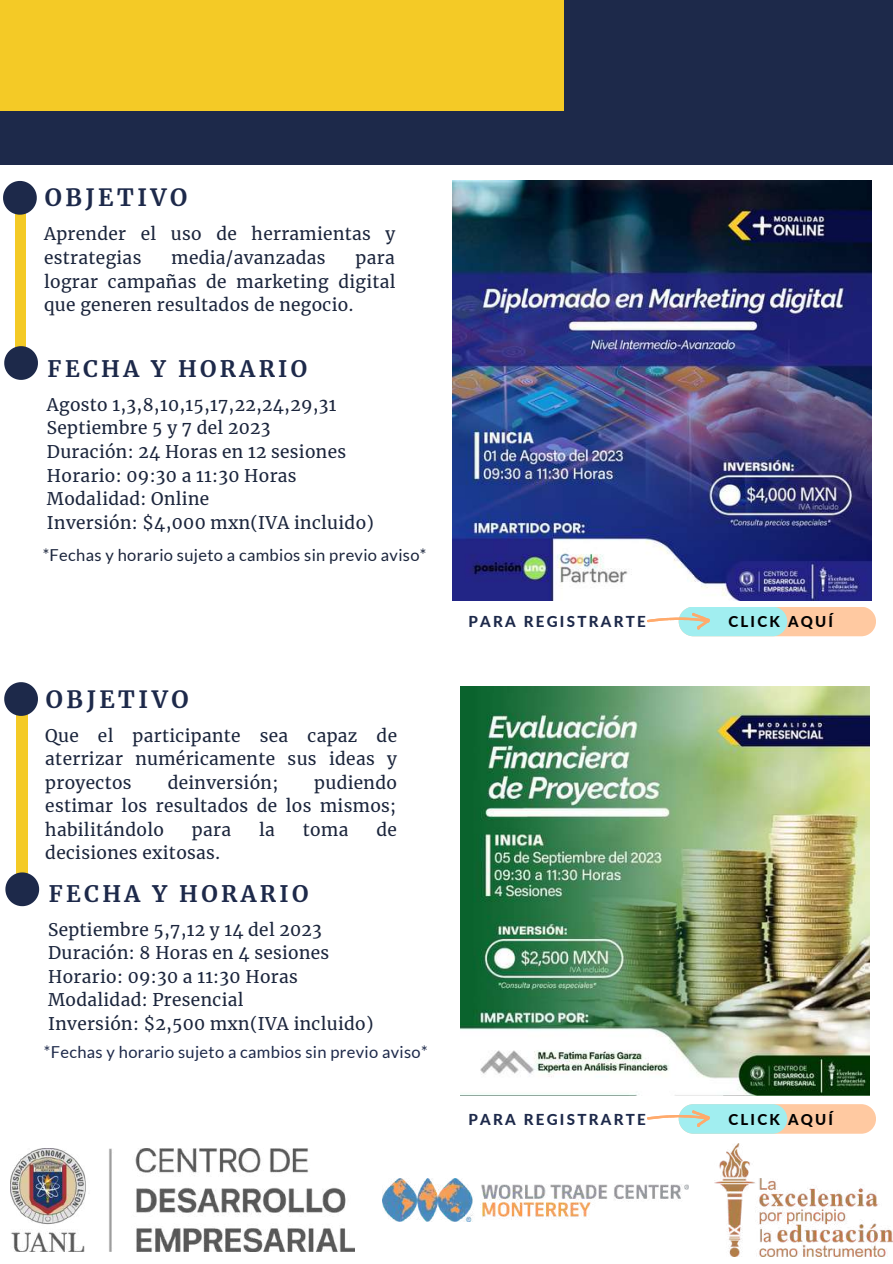
<style>
.page{position:relative;width:893px;height:1264px;background:#fff}
.page>*{position:absolute;margin:0;border:0;box-sizing:border-box;transform-origin:0 0}
.t1{font:700 23.55px "Merriweather";letter-spacing:.15em;color:#1d294a}
.t2{font:700 22.5px "Merriweather";letter-spacing:.15em;color:#1d294a}
.t3{font:17.25px/23.5px "Merriweather";letter-spacing:.02em;color:#1b253c}
.t4{font:16.5px "Lato";letter-spacing:.02em;color:#1b253c}
.t5{font:16.5px "Lato";letter-spacing:.02em;color:#1d294a}
.t6{font:800 15.15px "Lato";letter-spacing:.15em;color:#1d294a}
.t7{font:800 15px "Lato";letter-spacing:.15em;color:#000}
</style>
<div class="page">
<div style="left:0;top:0;width:892px;height:164px;background:#1d294a"></div>
<div style="left:0;top:0;width:564px;height:110px;background:#f4ca26"></div>
<img style="left:10px;top:1148px;width:344px;height:103px">
<img style="left:715px;top:1143px;width:177px;height:113px">
<img style="left:383px;top:1178px;width:305px;height:42px">
<div style="left:15px;top:197px;width:10px;height:174px;background:#f4ca26"></div>
<svg style="left:3px;top:181px;width:34px;height:34px"></svg>
<svg style="left:4px;top:346px;width:34px;height:34px"></svg>
<svg style="left:647px;top:607px;width:229px;height:29px;background:#d7dfce"></svg>
<img style="left:452px;top:181px;width:419px;height:419px">
<div style="left:16px;top:697px;width:12px;height:194px;background:#f4ca26"></div>
<svg style="left:4px;top:682px;width:34px;height:34px"></svg>
<svg style="left:5px;top:872px;width:34px;height:34px"></svg>
<img style="left:460px;top:686px;width:409px;height:409px">
<svg style="left:647px;top:1104px;width:229px;height:29px;background:#d7dfce"></svg>
<h1 class="t1" style="left:45px;top:183px;width:144px">OBJETIVO</h1>
<p class="t3" style="left:44px;top:222px;width:353px">Aprender el uso de herramientas y estrategias</p>
<p class="t3" style="left:171px;top:246px;width:156px">media/avanzadas</p>
<p class="t3" style="left:44px;top:246px;width:353px;text-align:justify;text-indent:311px">para lograr campañas de marketing digital que generen resultados de negocio.</p>
<h2 class="t2" style="left:48px;top:355px;width:261px">FECHA Y HORARIO</h2>
<p class="t3" style="left:47px;top:393px;width:328px">Agosto 1,3,8,10,15,17,22,24,29,31<br>Septiembre 5 y 7 del 2023<br>Duración: 24 Horas en 12 sesiones<br>Horario: 09:30 a 11:30 Horas<br>Modalidad: Online<br>Inversión: $4,000 mxn(IVA incluido)</p>
<p class="t4" style="left:43px;top:545px;width:385px">*Fechas y horario sujeto a cambios sin previo aviso*</p>
<h1 class="t1" style="left:46px;top:684px;width:144px">OBJETIVO</h1>
<p class="t3" style="left:45px;top:723px;width:353px;text-align:justify">Que el participante sea capaz de aterrizar numéricamente sus ideas y proyectos</p>
<p class="t3" style="left:168px;top:770px;width:112px">deinversión;</p>
<p class="t3" style="left:45px;top:770px;width:353px;text-align:justify;text-indent:269px">pudiendo estimar los resultados de los mismos; habilitándolo</p>
<p class="t3" style="left:192px;top:817px;width:41px">para</p>
<p class="t3" style="left:259px;top:817px;width:17px">la</p>
<p class="t3" style="left:303px;top:817px;width:47px">toma</p>
<p class="t3" style="left:376px;top:817px;width:22px">de</p>
<p class="t3" style="left:45px;top:841px;width:176px">decisiones exitosas.</p>
<h2 class="t2" style="left:49px;top:879px;width:261px">FECHA Y HORARIO</h2>
<p class="t3" style="left:48px;top:917px;width:327px">Septiembre 5,7,12 y 14 del 2023<br>Duración: 8 Horas en 4 sesiones<br>Horario: 09:30 a 11:30 Horas<br>Modalidad: Presencial<br>Inversión: $2,500 mxn(IVA incluido)</p>
<p class="t5" style="left:44px;top:1041px;width:385px">*Fechas y horario sujeto a cambios sin previo aviso*</p>
<p class="t6" style="left:468px;top:612px;width:179px">PARA REGISTRARTE</p>
<p class="t7" style="left:728px;top:612px;width:106px">CLICK AQUÍ</p>
<p class="t6" style="left:468px;top:1109px;width:179px">PARA REGISTRARTE</p>
<p class="t7" style="left:728px;top:1109px;width:106px">CLICK AQUÍ</p>
</div>
